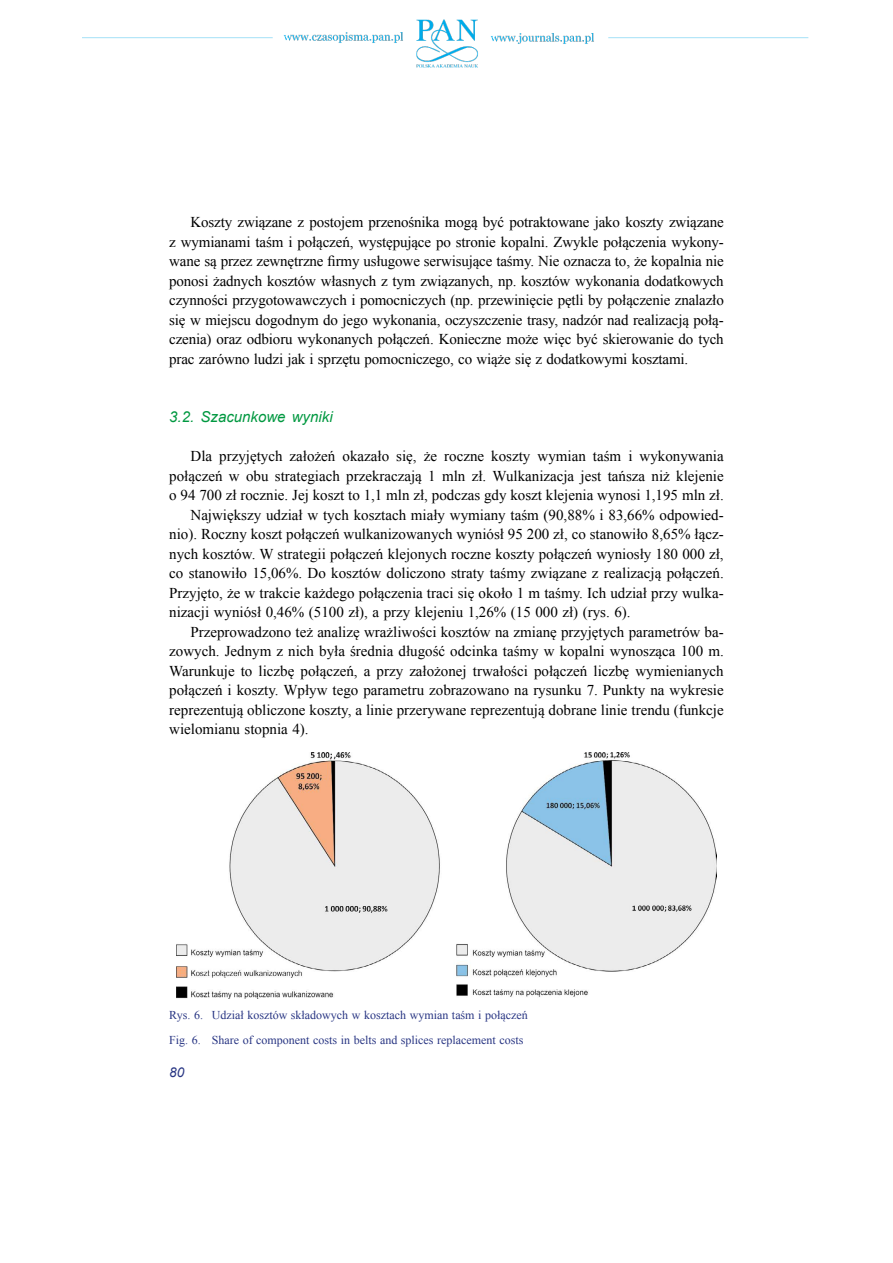
<style>
.page{position:relative;width:893px;height:1263px;background:#fff}
.page>*{position:absolute;margin:0;border:0;box-sizing:border-box;transform-origin:0 0}
.t1{font:15px/19.5px "Times New Roman";color:#000;text-align:justify}
.t2{font:italic 15px "Arial";color:#009840}
.t3{font:italic 13.5px "Arial";color:#283583}
.t4{font:12px/25px "Times New Roman";color:#283583}
</style>
<div class="page">
<img style="left:82px;top:19px;width:727px;height:49px">
<img style="left:177px;top:753px;width:539px;height:245px">
<p class="t1" style="left:169px;top:212px;width:556px;text-indent:21px">Koszty związane z postojem przenośnika mogą być potraktowane jako koszty związane z wymianami taśm i połączeń, występujące po stronie kopalni. Zwykle połączenia wykony&shy;wane są przez zewnętrzne firmy usługowe serwisujące taśmy. Nie oznacza to, że kopalnia nie ponosi żadnych kosztów własnych z tym związanych, np. kosztów wykonania dodatkowych czynności przygotowawczych i pomocniczych (np. przewinięcie pętli by połączenie znalazło się w miejscu dogodnym do jego wykonania, oczyszczenie trasy, nadzór nad realizacją połą&shy;czenia) oraz odbioru wykonanych połączeń. Konieczne może więc być skierowanie do tych prac zarówno ludzi jak i sprzętu pomocniczego, co wiąże się z dodatkowymi kosztami.</p>
<p class="t2" style="left:169px;top:407px;width:165px">3.2. Szacunkowe wyniki</p>
<p class="t1" style="left:190px;top:446px;width:535px">Dla przyjętych założeń okazało się, że roczne koszty wymian taśm i wykonywania</p>
<p class="t1" style="left:169px;top:466px;width:556px">połączeń w obu strategiach przekraczają 1 mln zł. Wulkanizacja jest tańsza niż klejenie</p>
<p class="t1" style="left:169px;top:485px;width:556px">o 94 700 zł rocznie. Jej koszt to 1,1 mln zł, podczas gdy koszt klejenia wynosi 1,195 mln zł.</p>
<p class="t1" style="left:190px;top:505px;width:535px">Największy udział w tych kosztach miały wymiany taśm (90,88% i 83,66% odpowied-</p>
<p class="t1" style="left:169px;top:524px;width:556px">nio). Roczny koszt połączeń wulkanizowanych wyniósł 95 200 zł, co stanowiło 8,65% łącz-</p>
<p class="t1" style="left:169px;top:544px;width:556px">nych kosztów. W strategii połączeń klejonych roczne koszty połączeń wyniosły 180 000 zł,</p>
<p class="t1" style="left:169px;top:563px;width:556px">co stanowiło 15,06%. Do kosztów doliczono straty taśmy związane z realizacją połączeń.</p>
<p class="t1" style="left:169px;top:583px;width:556px">Przyjęto, że w trakcie każdego połączenia traci się około 1 m taśmy. Ich udział przy wulka-</p>
<p class="t1" style="left:169px;top:602px;width:463px">nizacji wyniósł 0,46% (5100 zł), a przy klejeniu 1,26% (15 000 zł) (rys. 6).</p>
<p class="t1" style="left:190px;top:622px;width:535px">Przeprowadzono też analizę wrażliwości kosztów na zmianę przyjętych parametrów ba-</p>
<p class="t1" style="left:169px;top:641px;width:556px">zowych. Jednym z nich była średnia długość odcinka taśmy w kopalni wynosząca 100 m.</p>
<p class="t1" style="left:169px;top:661px;width:556px">Warunkuje to liczbę połączeń, a przy założonej trwałości połączeń liczbę wymienianych</p>
<p class="t1" style="left:169px;top:680px;width:556px">połączeń i koszty. Wpływ tego parametru zobrazowano na rysunku 7. Punkty na wykresie</p>
<p class="t1" style="left:169px;top:700px;width:556px">reprezentują obliczone koszty, a linie przerywane reprezentują dobrane linie trendu (funkcje</p>
<p class="t1" style="left:169px;top:719px;width:141px">wielomianu stopnia 4).</p>
<p class="t4" style="left:169px;top:1003px;width:360px">Rys. 6. Udział kosztów składowych w kosztach wymian taśm i połączeń<br>Fig. 6. Share of component costs in belts and splices replacement costs</p>
<p class="t3" style="left:169px;top:1064px;width:17px">80</p>
</div>
